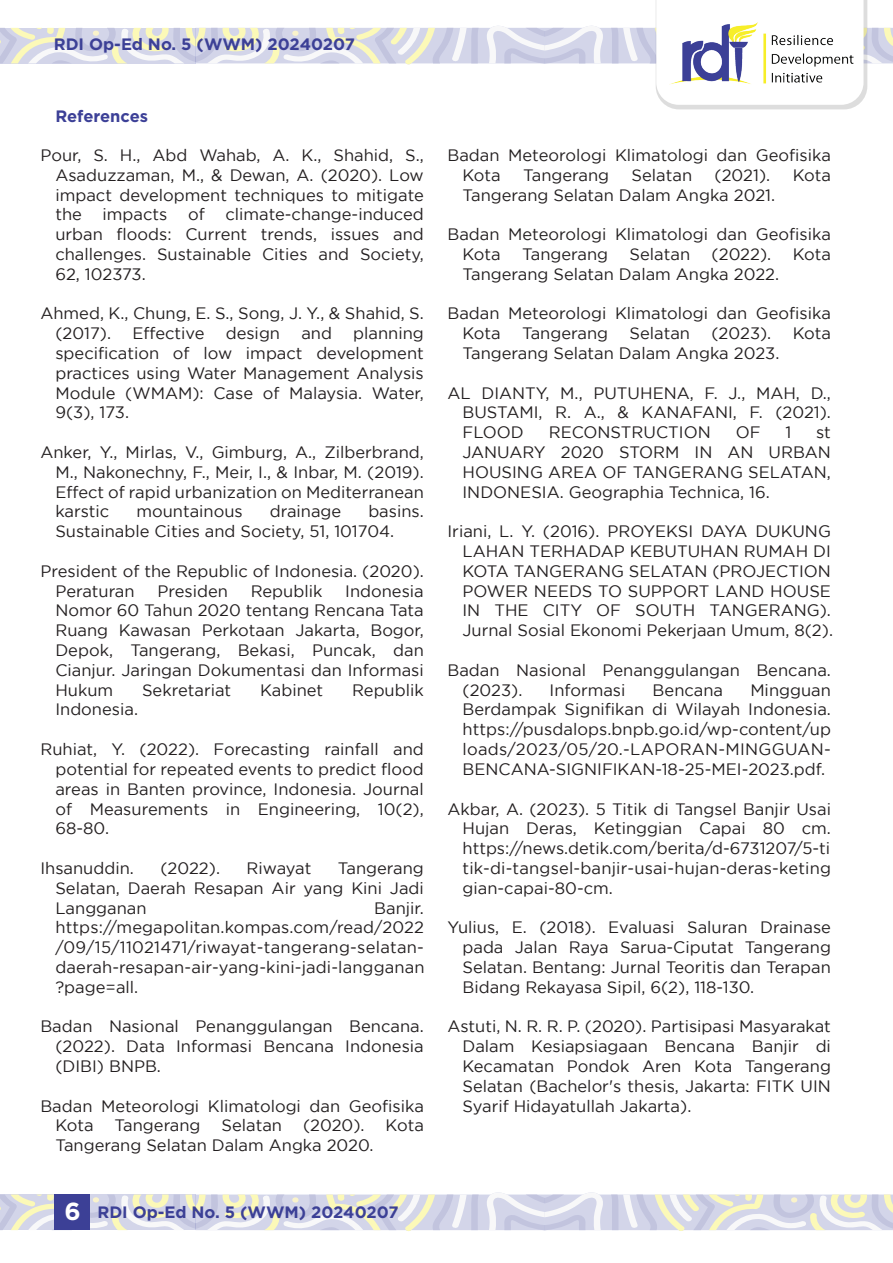
<style>
.page{position:relative;width:893px;height:1263px;background:#fff}
.page>*{position:absolute;margin:0;border:0;box-sizing:border-box;transform-origin:0 0}
.t1{font:700 24.6px "Gotham";color:#fff}
.t2{font:16.5px/19.8px "Gotham";color:#231f20;text-align:justify}
.t3{font:700 16.5px "Gotham";color:#3c4096}
.t4{font:700 16.5px "Gotham";color:#3c4097}
</style>
<div class="page">
<svg style="left:0;top:1192px;width:893px;height:39px"></svg>
<svg style="left:0;top:0;width:893px;height:109px"></svg>
<img style="left:670px;top:22px;width:183px;height:63px">
<div style="left:54px;top:1194px;width:36px;height:36px;background:#3c4096"></div>
<p class="t3" style="left:54px;top:35px;width:303px">RDI Op-Ed No. 5 (WWM) 20240207</p>
<p class="t4" style="left:55px;top:107px;width:94px">References</p>
<p class="t2" style="left:55px;top:145px;width:370px;text-indent:-15px">Pour, S. H., Abd Wahab, A. K., Shahid, S., Asaduzzaman, M., &amp; Dewan, A. (2020). Low impact development techniques to mitigate the impacts of climate-change-induced urban floods: Current trends, issues and challenges. Sustainable Cities and Society, 62, 102373.</p>
<p class="t2" style="left:55px;top:303px;width:370px;text-indent:-15px">Ahmed, K., Chung, E. S., Song, J. Y., &amp; Shahid, S. (2017).</p>
<p class="t2" style="left:132px;top:323px;width:74px">Effective</p>
<p class="t2" style="left:226px;top:323px;width:56px">design</p>
<p class="t2" style="left:301px;top:323px;width:32px">and</p>
<p class="t2" style="left:55px;top:323px;width:370px;text-indent:298px">planning specification of low impact development practices using Water Management Analysis Module (WMAM): Case of Malaysia. Water, 9(3), 173.</p>
<p class="t2" style="left:55px;top:442px;width:370px;text-indent:-15px">Anker, Y., Mirlas, V., Gimburg, A., Zilberbrand, M., Nakonechny, F., Meir, I., &amp; Inbar, M. (2019).<br>Effect of rapid urbanization on Mediterranean karstic</p>
<p class="t2" style="left:55px;top:501px;width:370px;text-indent:313px">basins.<br>Sustainable Cities and Society, 51, 101704.</p>
<p class="t2" style="left:55px;top:561px;width:370px;text-indent:-15px">President of the Republic of Indonesia. (2020).<br>Peraturan</p>
<p class="t2" style="left:136px;top:501px;width:108px">mountainous</p>
<p class="t2" style="left:270px;top:501px;width:73px">drainage</p>
<p class="t2" style="left:55px;top:581px;width:370px;text-indent:290px">Indonesia Nomor 60 Tahun 2020 tentang Rencana Tata Ruang Kawasan Perkotaan Jakarta, Bogor, Depok, Tangerang, Bekasi, Puncak, dan Cianjur. Jaringan Dokumentasi dan Informasi Hukum</p>
<p class="t2" style="left:157px;top:581px;width:72px">Presiden</p>
<p class="t2" style="left:251px;top:581px;width:73px">Republik</p>
<p class="t2" style="left:142px;top:680px;width:91px">Sekretariat</p>
<p class="t2" style="left:260px;top:680px;width:65px">Kabinet</p>
<p class="t2" style="left:352px;top:680px;width:73px">Republik</p>
<p class="t2" style="left:55px;top:699px;width:84px">Indonesia.</p>
<p class="t2" style="left:55px;top:739px;width:370px;text-indent:-15px">Ruhiat, Y. (2022). Forecasting rainfall and potential for repeated events to predict flood areas in Banten province, Indonesia. Journal of Measurements in Engineering, 10(2), 68-80.</p>
<p class="t2" style="left:40px;top:858px;width:95px">Ihsanuddin.</p>
<p class="t2" style="left:160px;top:858px;width:61px">(2022).</p>
<p class="t2" style="left:247px;top:858px;width:66px">Riwayat</p>
<p class="t2" style="left:55px;top:858px;width:370px;text-indent:282px">Tangerang Selatan, Daerah Resapan Air yang Kini Jadi Langganan</p>
<p class="t2" style="left:55px;top:897px;width:371px;text-indent:319px">Banjir. https://megapolitan.kompas.com/read/2022 /09/15/11021471/riwayat-tangerang-selatan&shy;daerah-resapan-air-yang-kini-jadi-langganan ?page=all.</p>
<p class="t2" style="left:55px;top:1016px;width:370px;text-indent:-15px">Badan Nasional Penanggulangan Bencana. (2022). Data Informasi Bencana Indonesia (DIBI) BNPB.</p>
<p class="t2" style="left:55px;top:1095px;width:370px;text-indent:-15px">Badan Meteorologi Klimatologi dan Geofisika<br>Kota</p>
<p class="t2" style="left:115px;top:1115px;width:87px">Tangerang</p>
<p class="t2" style="left:222px;top:1115px;width:62px">Selatan</p>
<p class="t2" style="left:303px;top:1115px;width:63px">(2020).</p>
<p class="t2" style="left:386px;top:1115px;width:40px">Kota</p>
<p class="t2" style="left:55px;top:1135px;width:320px">Tangerang Selatan Dalam Angka 2020.</p>
<h1 class="t1" style="left:64px;top:1197px;width:18px">6</h1>
<p class="t3" style="left:97px;top:1203px;width:303px">RDI Op-Ed No. 5 (WWM) 20240207</p>
<p class="t2" style="left:462px;top:145px;width:370px;text-indent:-15px">Badan Meteorologi Klimatologi dan Geofisika<br>Kota</p>
<p class="t2" style="left:523px;top:165px;width:87px">Tangerang</p>
<p class="t2" style="left:632px;top:165px;width:62px">Selatan</p>
<p class="t2" style="left:715px;top:165px;width:57px">(2021).</p>
<p class="t2" style="left:793px;top:165px;width:40px">Kota</p>
<p class="t2" style="left:462px;top:185px;width:314px">Tangerang Selatan Dalam Angka 2021.</p>
<p class="t2" style="left:462px;top:224px;width:370px;text-indent:-15px">Badan Meteorologi Klimatologi dan Geofisika<br>Kota</p>
<p class="t2" style="left:522px;top:244px;width:87px">Tangerang</p>
<p class="t2" style="left:630px;top:244px;width:62px">Selatan</p>
<p class="t2" style="left:712px;top:244px;width:61px">(2022).</p>
<p class="t2" style="left:793px;top:244px;width:40px">Kota</p>
<p class="t2" style="left:462px;top:264px;width:318px">Tangerang Selatan Dalam Angka 2022.</p>
<p class="t2" style="left:462px;top:303px;width:370px;text-indent:-15px">Badan Meteorologi Klimatologi dan Geofisika<br>Kota</p>
<p class="t2" style="left:522px;top:323px;width:87px">Tangerang</p>
<p class="t2" style="left:629px;top:323px;width:62px">Selatan</p>
<p class="t2" style="left:711px;top:323px;width:61px">(2023).</p>
<p class="t2" style="left:793px;top:323px;width:40px">Kota</p>
<p class="t2" style="left:462px;top:343px;width:318px">Tangerang Selatan Dalam Angka 2023.</p>
<p class="t2" style="left:462px;top:383px;width:370px;text-indent:-15px">AL DIANTY, M., PUTUHENA, F. J., MAH, D., BUSTAMI, R. A., &amp; KANAFANI, F. (2021).<br>FLOOD</p>
<p class="t2" style="left:549px;top:422px;width:164px">RECONSTRUCTION</p>
<p class="t2" style="left:736px;top:422px;width:26px">OF</p>
<p class="t2" style="left:785px;top:422px;width:7px">1</p>
<p class="t2" style="left:462px;top:422px;width:370px;text-indent:354px">st JANUARY 2020 STORM IN AN URBAN HOUSING AREA OF TANGERANG SELATAN, INDONESIA. Geographia Technica, 16.</p>
<p class="t2" style="left:462px;top:521px;width:372px;text-align:left;text-indent:-15px">Iriani, L. Y. (2016). PROYEKSI DAYA DUKUNG LAHAN TERHADAP KEBUTUHAN RUMAH DI KOTA TANGERANG SELATAN (PROJECTION POWER NEEDS TO SUPPORT LAND HOUSE IN THE CITY OF SOUTH TANGERANG).<br>Jurnal Sosial Ekonomi Pekerjaan Umum, 8(2).</p>
<p class="t2" style="left:462px;top:660px;width:370px;text-indent:-15px">Badan Nasional Penanggulangan Bencana. (2023).</p>
<p class="t2" style="left:549px;top:680px;width:77px">Informasi</p>
<p class="t2" style="left:653px;top:680px;width:72px">Bencana</p>
<p class="t2" style="left:462px;top:680px;width:370px;text-indent:288px">Mingguan Berdampak Signifikan di Wilayah Indonesia. https://pusdalops.bnpb.go.id/wp-content/up loads/2023/05/20.-LAPORAN-MINGGUAN-BENCANA-SIGNIFIKAN-18-25-MEI-2023.pdf.</p>
<p class="t2" style="left:462px;top:798px;width:370px;text-indent:-15px">Akbar, A. (2023). 5 Titik di Tangsel Banjir Usai Hujan Deras, Ketinggian Capai 80 cm. https://news.detik.com/berita/d-6731207/5-ti tik-di-tangsel-banjir-usai-hujan-deras-keting gian-capai-80-cm.</p>
<p class="t2" style="left:462px;top:917px;width:370px;text-indent:-15px">Yulius, E. (2018). Evaluasi Saluran Drainase pada Jalan Raya Sarua-Ciputat Tangerang Selatan. Bentang: Jurnal Teoritis dan Terapan Bidang Rekayasa Sipil, 6(2), 118-130.</p>
<p class="t2" style="left:462px;top:1016px;width:370px;text-indent:-15px">Astuti, N. R. R. P. (2020). Partisipasi Masyarakat Dalam Kesiapsiagaan Bencana Banjir di Kecamatan Pondok Aren Kota Tangerang Selatan (Bachelor's thesis, Jakarta: FITK UIN Syarif Hidayatullah Jakarta).</p>
</div>
